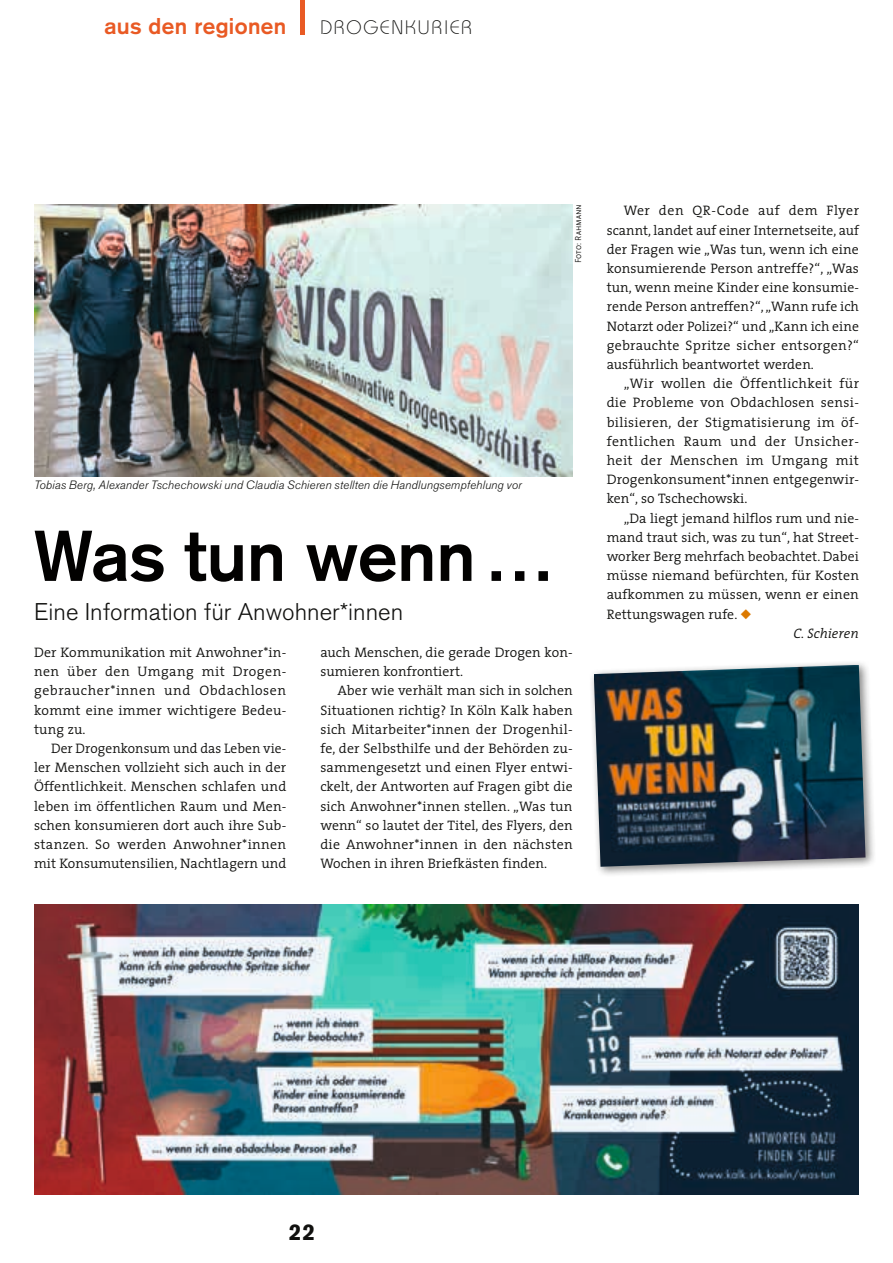
<style>
.page{position:relative;width:893px;height:1263px;background:#fff}
.page>*{position:absolute;margin:0;border:0;box-sizing:border-box;transform-origin:0 0}
.t1{font:700 70.5px "Akzidenz Grotesk";color:#020100}
.t2{font:300 24px "Akzidenz Grotesk BQ";color:#11110f}
.t3{font:700 22.5px "Akzidenz Grotesk";letter-spacing:.015em;color:#e95a24}
.t4{font:900 22.5px "Akzidenz Grotesk";color:#11110f}
.t5{font:300 19.5px "Bauhaus";letter-spacing:.09em;color:#11110f}
.t6{font:300 13.8px/19.2px "The Serif";letter-spacing:.005em;color:#11110f;text-align:justify}
.t7{font:italic 300 13.8px "The Serif";letter-spacing:.005em;color:#11110f}
.t8{font:italic 300 12px "Akzidenz Grotesk BQ";letter-spacing:.01em;color:#11110f}
.t9{font:300 9px "Strada SC";letter-spacing:.005em;color:#11110f}
.s1{color:#dc7900}
</style>
<div class="page">
<hr style="left:300px;top:0;width:4px;height:34px;background:#e95a24">
<img style="left:34px;top:904px;width:825px;height:291px">
<img style="left:34px;top:204px;width:539px;height:273px">
<div style="left:589px;top:660px;width:287px;height:218px;background:#11110f;opacity:.5"></div>
<img style="left:594px;top:665px;width:271px;height:202px">
<h3 class="t3" style="left:105px;top:13px;width:183px">aus den regionen</h3>
<h3 class="t5" style="left:320px;top:16px;width:153px">DROGENKURIER</h3>
<p class="t9" style="left:573px;top:263px;width:61px;rotate:-90deg">Foto: Rahmann</p>
<p class="t8" style="left:34px;top:478px;width:489px">Tobias Berg, Alexander Tschechowski und Claudia Schieren stellten die Handlungsempfehlung vor</p>
<h1 class="t1" style="left:34px;top:514px;width:522px">Was tun wenn…</h1>
<h2 class="t2" style="left:34px;top:598px;width:371px">Eine Information für Anwohner*innen</h2>
<p class="t6" style="left:320px;top:642px;width:254px">auch Menschen, die gerade Drogen kon&shy;sumieren konfrontiert.</p>
<p class="t6" style="left:320px;top:681px;width:254px;text-indent:17px">Aber wie verhält man sich in solchen Situationen richtig? In Köln Kalk haben sich Mitarbeiter*innen der Drogenhil&shy;fe, der Selbsthilfe und der Behörden zu&shy;sammengesetzt und einen Flyer entwi&shy;ckelt, der Antworten auf Fragen gibt die sich Anwohner*innen stellen. „Was tun wenn“ so lautet der Titel, des Flyers, den die Anwohner*innen in den nächsten Wochen in ihren Briefkästen finden.</p>
<p class="t6" style="left:34px;top:642px;width:254px">Der Kommunikation mit Anwohner*in&shy;nen über den Umgang mit Drogen&shy;gebraucher*innen und Obdachlosen kommt eine immer wichtigere Bedeu&shy;tung zu.</p>
<p class="t6" style="left:34px;top:738px;width:254px;text-indent:17px">Der Drogenkonsum und das Leben vie&shy;ler Menschen vollzieht sich auch in der Öffentlichkeit. Menschen schlafen und leben im öffentlichen Raum und Men&shy;schen konsumieren dort auch ihre Sub&shy;stanzen. So werden Anwohner*innen mit Konsumutensilien, Nachtlagern und</p>
<p class="t6" style="left:607px;top:201px;width:254px;text-indent:17px">Wer den QR-Code auf dem Flyer scannt, landet auf einer Internetseite, auf der Fragen wie „Was tun, wenn ich eine konsumierende Person antreffe?“, „Was tun, wenn meine Kinder eine konsumie&shy;rende Person antreffen?“, „Wann rufe ich Notarzt oder Polizei?“ und „Kann ich eine gebrauchte Spritze sicher entsorgen?“ ausführlich beantwortet werden.</p>
<p class="t6" style="left:607px;top:373px;width:254px;text-indent:17px">„Wir wollen die Öffentlichkeit für die Probleme von Obdachlosen sensi&shy;bilisieren, der Stigmatisierung im öf&shy;fentlichen Raum und der Unsicher&shy;heit der Menschen im Umgang mit Drogenkonsument*innen entgegenwir&shy;ken“, so Tschechowski.</p>
<p class="t6" style="left:624px;top:508px;width:237px">„Da liegt jemand hilflos rum und nie-</p>
<p class="t6" style="left:607px;top:527px;width:254px">mand traut sich, was zu tun“, hat Street-</p>
<p class="t6" style="left:607px;top:546px;width:254px">worker Berg mehrfach beobachtet. Dabei</p>
<p class="t6" style="left:607px;top:565px;width:254px">müsse niemand befürchten, für Kosten</p>
<p class="t6" style="left:607px;top:585px;width:254px">aufkommen zu müssen, wenn er einen</p>
<p class="t6" style="left:607px;top:604px;width:146px">Rettungswagen rufe. <span class="s1">◆</span></p>
<p class="t7" style="left:793px;top:622px;width:67px">C. Schieren</p>
<h3 class="t4" style="left:289px;top:1218px;width:28px">22</h3>
</div>
